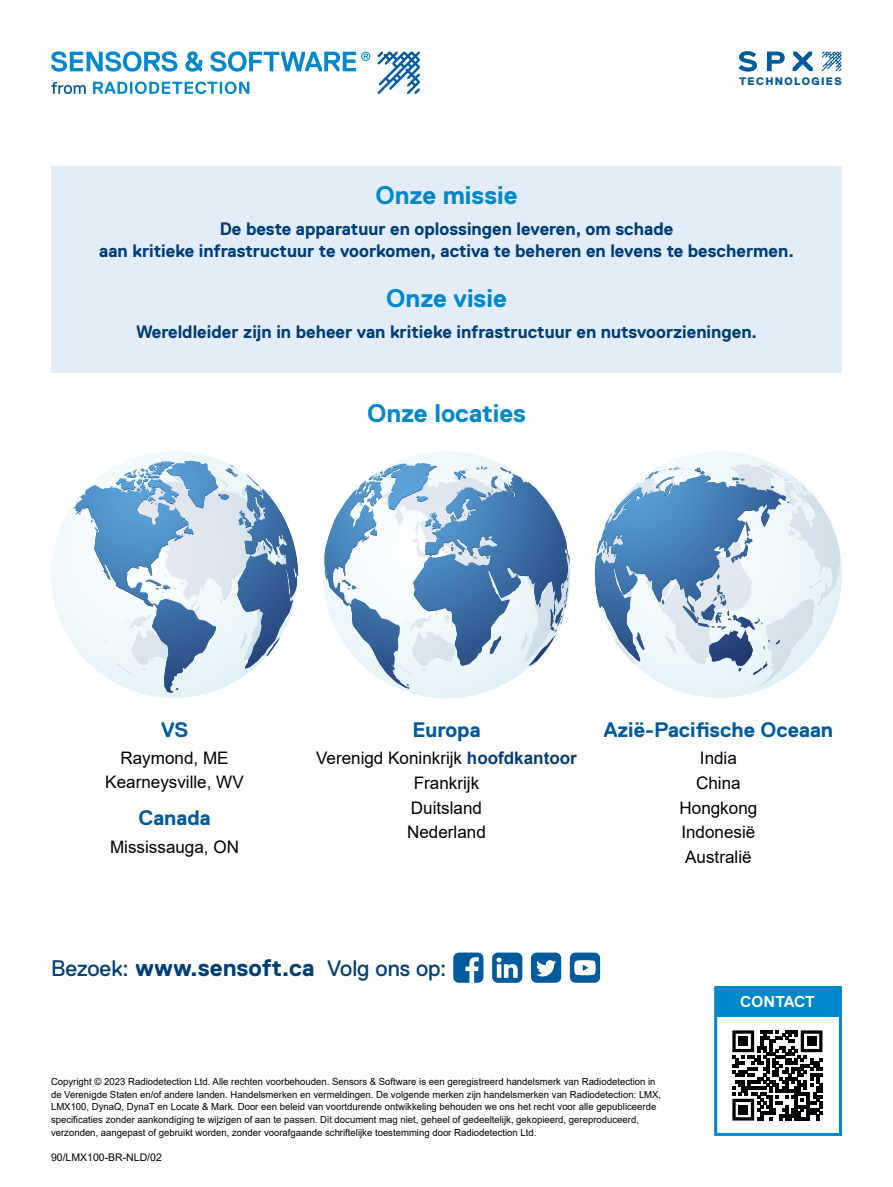
<style>
.page{position:relative;width:893px;height:1187px;background:#fff}
.page>*{position:absolute;margin:0;border:0;box-sizing:border-box;transform-origin:0 0}
.t1{font:700 25.5px "Replica Std";color:#0087cc}
.t2{font:22.5px "Replica Std";color:#003e78}
.t3{font:700 21px "Replica Std";color:#005a9b}
.t4{font:700 18px/22.5px "Replica Std";color:#003e78;text-align:center}
.t5{font:17.25px/24.8px "Arial";color:#000;text-align:center}
.t6{font:700 15.75px "Replica Std";color:#fff}
.t7{font:800 10.8px "Replica Std";letter-spacing:.13em;color:#005a9b}
.t8{font:10.5px "Arial";color:#000}
.t9{font:9.75px/12.8px "Arial";color:#000}
.s1{font-weight:700;color:#003e78}
.s2{font-weight:700;font-size:24px}
</style>
<div class="page">
<div style="left:51px;top:166px;width:791px;height:206px;background:#e3ecf9"></div>
<svg style="left:453px;top:952px;width:30px;height:30px"></svg>
<svg style="left:531px;top:952px;width:30px;height:30px"></svg>
<svg style="left:492px;top:952px;width:30px;height:30px"></svg>
<div style="left:570px;top:952px;width:30px;height:30px;background:#005a9b;border-radius:6px"></div>
<svg style="left:574px;top:960px;width:22px;height:15px"></svg>
<svg style="left:51px;top:451px;width:168px;height:246px"></svg>
<svg style="left:74px;top:460px;width:225px;height:233px"></svg>
<svg style="left:323px;top:566px;width:172px;height:132px"></svg>
<svg style="left:324px;top:474px;width:194px;height:214px"></svg>
<svg style="left:374px;top:463px;width:196px;height:212px"></svg>
<svg style="left:648px;top:554px;width:194px;height:143px"></svg>
<svg style="left:595px;top:464px;width:245px;height:211px"></svg>
<div style="left:716px;top:986px;width:124px;height:30px;background:#0087cc"></div>
<svg style="left:732px;top:1030px;width:90px;height:90px"></svg>
<div style="left:739px;top:1036px;width:9px;height:9px;background:#000"></div>
<div style="left:807px;top:1036px;width:9px;height:9px;background:#000"></div>
<div style="left:739px;top:1104px;width:9px;height:10px;background:#000"></div>
<div style="left:714px;top:986px;width:128px;height:149px;border:3px solid #0087cc"></div>
<svg style="left:738px;top:51px;width:19px;height:21px"></svg>
<svg style="left:767px;top:52px;width:18px;height:19px"></svg>
<svg style="left:793px;top:52px;width:20px;height:19px"></svg>
<svg style="left:822px;top:52px;width:19px;height:19px"></svg>
<svg style="left:51px;top:82px;width:35px;height:12px"></svg>
<svg style="left:93px;top:82px;width:156px;height:12px"></svg>
<svg style="left:378px;top:52px;width:42px;height:42px"></svg>
<svg style="left:51px;top:51px;width:126px;height:21px"></svg>
<svg style="left:185px;top:51px;width:17px;height:21px"></svg>
<svg style="left:210px;top:51px;width:160px;height:21px"></svg>
<p class="t7" style="left:739px;top:76px;width:104px">TECHNOLOGIES</p>
<h1 class="t1" style="left:375px;top:181px;width:144px">Onze missie</h1>
<h3 class="t4" style="left:99px;top:217px;width:696px">De beste apparatuur en oplossingen leveren, om schade<br>aan kritieke infrastructuur te voorkomen, activa te beheren en levens te beschermen.</h3>
<h1 class="t1" style="left:386px;top:284px;width:122px">Onze visie</h1>
<h3 class="t4" style="left:136px;top:320px;width:623px">Wereldleider zijn in beheer van kritieke infrastructuur en nutsvoorzieningen.</h3>
<h1 class="t1" style="left:367px;top:398px;width:160px">Onze locaties</h1>
<h3 class="t3" style="left:161px;top:718px;width:29px">VS</h3>
<h3 class="t5" style="left:105px;top:746px;width:140px;line-height:23.4px">Raymond, ME<br>Kearneysville, WV</h3>
<h3 class="t3" style="left:138px;top:806px;width:74px">Canada</h3>
<h3 class="t5" style="left:110px;top:834px;width:130px">Mississauga, ON</h3>
<h3 class="t3" style="left:412px;top:718px;width:70px">Europa</h3>
<h3 class="t5" style="left:316px;top:745px;width:262px">Verenigd Koninkrijk <span class="s1">hoofdkantoor<br></span>Frankrijk<br>Duitsland<br>Nederland</h3>
<h3 class="t3" style="left:604px;top:718px;width:231px">Azië-Pacifische Oceaan</h3>
<h3 class="t5" style="left:679px;top:745px;width:79px">India<br>China<br>Hongkong<br>Indonesië<br>Australië</h3>
<h2 class="t2" style="left:51px;top:955px;width:397px">Bezoek: <span class="s2">www.sensoft.ca</span> Volg ons op:</h2>
<h3 class="t6" style="left:740px;top:992px;width:76px">CONTACT</h3>
<p class="t9" style="left:51px;top:1074px;width:612px">Copyright © 2023 Radiodetection Ltd. Alle rechten voorbehouden. Sensors &amp; Software is een geregistreerd handelsmerk van Radiodetection in de Verenigde Staten en/of andere landen. Handelsmerken en vermeldingen. De volgende merken zijn handelsmerken van Radiodetection: LMX, LMX100, DynaQ, DynaT en Locate &amp; Mark. Door een beleid van voortdurende ontwikkeling behouden we ons het recht voor alle gepubliceerde specificaties zonder aankondiging te wijzigen of aan te passen. Dit document mag niet, geheel of gedeeltelijk, gekopieerd, gereproduceerd, verzonden, aangepast of gebruikt worden, zonder voorafgaande schriftelijke toestemming door Radiodetection Ltd.</p>
<p class="t8" style="left:51px;top:1149px;width:112px">90/LMX100-BR-NLD/02</p>
</div>
